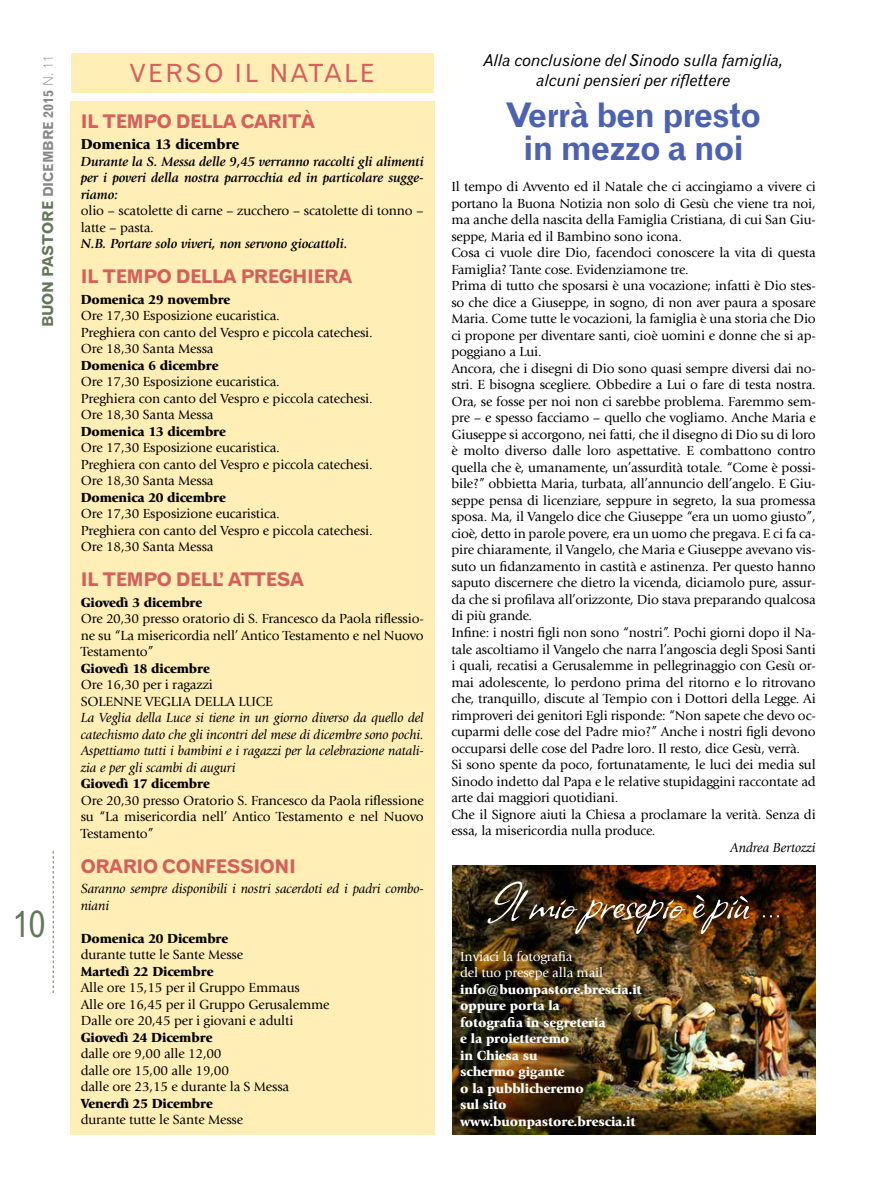
<style>
.page{position:relative;width:869px;height:1188px;background:#fff}
.page>*{position:absolute;margin:0;border:0;box-sizing:border-box;transform-origin:0 0}
.t1{font:57.5px "Allison ROB";letter-spacing:-.01em;color:#fff}
.t2{font:37.5px "Gothic 720 BT Roman B";color:#64775b;scale:.9 1}
.t3{font:33.75px/33.8px "Gothic 720 BT Bold B";letter-spacing:-.02em;color:#4c62b0;text-align:center}
.t4{font:25px "Gothic 720 BT Roman B";letter-spacing:.1em;color:#d5605b}
.t5{font:18.75px "Gothic 720 BT Bold B";letter-spacing:-.02em;color:#d5605b}
.t6{font:16.25px/19.5px "Gothic 720 BT Italic B";letter-spacing:-.005em;color:#000;text-align:center}
.t7{font:900 15px "Giovanni Std";letter-spacing:-.01em;color:#000}
.t8{font:13.75px/16.5px "Giovanni Std";letter-spacing:-.01em;color:#000}
.t9{font:italic 13.75px/16.5px "Giovanni Std";letter-spacing:-.01em;color:#000;text-align:justify}
.t10{font:900 13.75px "Giovanni Std";letter-spacing:-.01em;color:#000}
.t11{font:italic 700 13.75px/16.5px "Giovanni Std";letter-spacing:-.01em;color:#000;text-align:justify}
.t12{font:900 13.75px/16.5px "Giovanni Std";letter-spacing:-.01em;color:#fff}
.t13{font:13.75px/16.5px "Giovanni Std";letter-spacing:-.01em;color:#fff}
.t14{font:13.75px "Gothic 720 BT Bold B";color:#878787}
.s1{font-size:15px;color:#64775b}
.s2{font-family:"Gothic 720 BT Light B"}
</style>
<div class="page">
<svg style="left:53px;top:851px;width:1px;height:141px"></svg>
<div style="left:70px;top:102px;width:364px;height:1032px;background:#ffefb7"></div>
<img style="left:452px;top:865px;width:363px;height:269px">
<div style="left:71px;top:53px;width:362px;height:39px;background:#ffefb7"></div>
<p class="t14" style="left:40px;top:327px;width:273px;rotate:-90deg"><span class="s1">BUON PASTORE</span> DICEMBRE 2015 <span class="s2">N. 11</span></p>
<h2 class="t2" style="left:13px;top:900px;width:38px">10</h2>
<h3 class="t4" style="left:130px;top:58px;width:246px">VERSO IL NATALE</h3>
<h3 class="t5" style="left:81px;top:109px;width:236px">IL TEMPO DELLA CARITÀ</h3>
<p class="t7" style="left:81px;top:135px;width:160px">Domenica 13 dicembre</p>
<p class="t11" style="left:81px;top:153px;width:344px">Durante la S. Messa delle 9,45 verranno raccolti gli alimenti per i poveri della nostra parrocchia ed in particolare sugge&shy;riamo:</p>
<p class="t8" style="left:81px;top:202px;width:344px">olio – scatolette di carne – zucchero – scatolette di tonno – latte – pasta.</p>
<p class="t11" style="left:81px;top:235px;width:268px">N.B. Portare solo viveri, non servono giocattoli.</p>
<h3 class="t5" style="left:81px;top:265px;width:273px">IL TEMPO DELLA PREGHIERA</h3>
<p class="t10" style="left:81px;top:290px;width:151px">Domenica 29 novembre</p>
<p class="t8" style="left:81px;top:307px;width:293px">Ore 17,30 Esposizione eucaristica.<br>Preghiera con canto del Vespro e piccola catechesi.<br>Ore 18,30 Santa Messa</p>
<p class="t10" style="left:81px;top:356px;width:139px">Domenica 6 dicembre</p>
<p class="t8" style="left:81px;top:373px;width:293px">Ore 17,30 Esposizione eucaristica.<br>Preghiera con canto del Vespro e piccola catechesi.<br>Ore 18,30 Santa Messa</p>
<p class="t10" style="left:81px;top:422px;width:147px">Domenica 13 dicembre</p>
<p class="t8" style="left:81px;top:439px;width:293px">Ore 17,30 Esposizione eucaristica.<br>Preghiera con canto del Vespro e piccola catechesi.<br>Ore 18,30 Santa Messa</p>
<p class="t10" style="left:81px;top:488px;width:147px">Domenica 20 dicembre</p>
<p class="t8" style="left:81px;top:505px;width:293px">Ore 17,30 Esposizione eucaristica.<br>Preghiera con canto del Vespro e piccola catechesi.<br>Ore 18,30 Santa Messa</p>
<h3 class="t5" style="left:81px;top:568px;width:224px">IL TEMPO DELL’ ATTESA</h3>
<p class="t10" style="left:81px;top:593px;width:123px">Giovedì 3 dicembre</p>
<p class="t8" style="left:81px;top:610px;width:344px;text-align:justify">Ore 20,30 presso oratorio di S. Francesco da Paola riflessio&shy;ne su “La misericordia nell’ Antico Testamento e nel Nuovo Testamento”</p>
<p class="t10" style="left:81px;top:659px;width:131px">Giovedì 18 dicembre</p>
<p class="t8" style="left:81px;top:676px;width:193px">Ore 16,30 per i ragazzi<br>SOLENNE VEGLIA DELLA LUCE</p>
<p class="t9" style="left:81px;top:709px;width:344px">La Veglia della Luce si tiene in un giorno diverso da quello del catechismo dato che gli incontri del mese di dicembre sono pochi.<br>Aspettiamo tutti i bambini e i ragazzi per la celebrazione natali&shy;zia e per gli scambi di auguri</p>
<p class="t10" style="left:81px;top:775px;width:131px">Giovedì 17 dicembre</p>
<p class="t8" style="left:81px;top:791px;width:344px;text-align:justify">Ore 20,30 presso Oratorio S. Francesco da Paola riflessione su “La misericordia nell’ Antico Testamento e nel Nuovo Testamento”</p>
<h3 class="t5" style="left:81px;top:854px;width:217px">ORARIO CONFESSIONI</h3>
<p class="t9" style="left:81px;top:880px;width:344px">Saranno sempre disponibili i nostri sacerdoti ed i padri combo&shy;niani</p>
<p class="t10" style="left:81px;top:929px;width:149px">Domenica 20 Dicembre</p>
<p class="t8" style="left:81px;top:946px;width:164px">durante tutte le Sante Messe</p>
<p class="t10" style="left:81px;top:962px;width:134px">Martedì 22 Dicembre</p>
<p class="t8" style="left:81px;top:979px;width:250px">Alle ore 15,15 per il Gruppo Emmaus<br>Alle ore 16,45 per il Gruppo Gerusalemme<br>Dalle ore 20,45 per i giovani e adulti</p>
<p class="t10" style="left:81px;top:1028px;width:133px">Giovedì 24 Dicembre</p>
<p class="t8" style="left:81px;top:1045px;width:210px">dalle ore 9,00 alle 12,00<br>dalle ore 15,00 alle 19,00<br>dalle ore 23,15 e durante la S Messa</p>
<p class="t10" style="left:81px;top:1094px;width:134px">Venerdì 25 Dicembre</p>
<p class="t8" style="left:81px;top:1111px;width:164px">durante tutte le Sante Messe</p>
<p class="t6" style="left:483px;top:51px;width:301px">Alla conclusione del Sinodo sulla famiglia, alcuni pensieri per riflettere</p>
<h3 class="t3" style="left:506px;top:97px;width:256px">Verrà ben presto in mezzo a noi</h3>
<p class="t8" style="left:451px;top:178px;width:366px">Il tempo di Avvento ed il Natale che ci accingiamo a vivere ci portano la Buona Notizia non solo di Gesù che viene tra noi, ma anche della nascita della Famiglia Cristiana, di cui San Giu&shy;seppe, Maria ed il Bambino sono icona.<br>Cosa ci vuole dire Dio, facendoci conoscere la vita di questa Famiglia? Tante cose. Evidenziamone tre.<br>Prima di tutto che sposarsi è una vocazione; infatti è Dio stes&shy;so che dice a Giuseppe, in sogno, di non aver paura a sposare Maria. Come tutte le vocazioni, la famiglia è una storia che Dio ci propone per diventare santi, cioè uomini e donne che si ap&shy;poggiano a Lui.<br>Ancora, che i disegni di Dio sono quasi sempre diversi dai no&shy;stri. E bisogna scegliere. Obbedire a Lui o fare di testa nostra.<br>Ora, se fosse per noi non ci sarebbe problema. Faremmo sem&shy;pre – e spesso facciamo – quello che vogliamo. Anche Maria e Giuseppe si accorgono, nei fatti, che il disegno di Dio su di loro è molto diverso dalle loro aspettative. E combattono contro quella che è, umanamente, un’assurdità totale. “Come è possi&shy;bile?” obbietta Maria, turbata, all’annuncio dell’angelo. E Giu&shy;seppe pensa di licenziare, seppure in segreto, la sua promessa sposa. Ma, il Vangelo dice che Giuseppe “era un uomo giusto”, cioè, detto in parole povere, era un uomo che pregava. E ci fa ca&shy;pire chiaramente, il Vangelo, che Maria e Giuseppe avevano vis&shy;suto un fidanzamento in castità e astinenza. Per questo hanno saputo discernere che dietro la vicenda, diciamolo pure, assur&shy;da che si profilava all’orizzonte, Dio stava preparando qualcosa di più grande.<br>Infine: i nostri figli non sono “nostri”. Pochi giorni dopo il Na&shy;tale ascoltiamo il Vangelo che narra l’angoscia degli Sposi Santi i quali, recatisi a Gerusalemme in pellegrinaggio con Gesù or&shy;mai adolescente, lo perdono prima del ritorno e lo ritrovano che, tranquillo, discute al Tempio con i Dottori della Legge. Ai rimproveri dei genitori Egli risponde: “Non sapete che devo oc&shy;cuparmi delle cose del Padre mio?” Anche i nostri figli devono occuparsi delle cose del Padre loro. Il resto, dice Gesù, verrà.<br>Si sono spente da poco, fortunatamente, le luci dei media sul Sinodo indetto dal Papa e le relative stupidaggini raccontate ad arte dai maggiori quotidiani.<br>Che il Signore aiuti la Chiesa a proclamare la verità. Senza di essa, la misericordia nulla produce.</p>
<p class="t9" style="left:730px;top:838px;width:87px">Andrea Bertozzi</p>
<h1 class="t1" style="left:487px;top:870px;width:294px">Il mio presepio è più …</h1>
<p class="t13" style="left:460px;top:947px;width:144px">Inviaci la fotografia<br>del tuo presepe alla mail</p>
<p class="t12" style="left:460px;top:980px;width:183px">info@buonpastore.brescia.it oppure porta la<br>fotografia in segreteria<br>e la proietteremo<br>in Chiesa su<br>schermo gigante<br>o la pubblicheremo<br>sul sito www.buonpastore.brescia.it</p>
</div>
